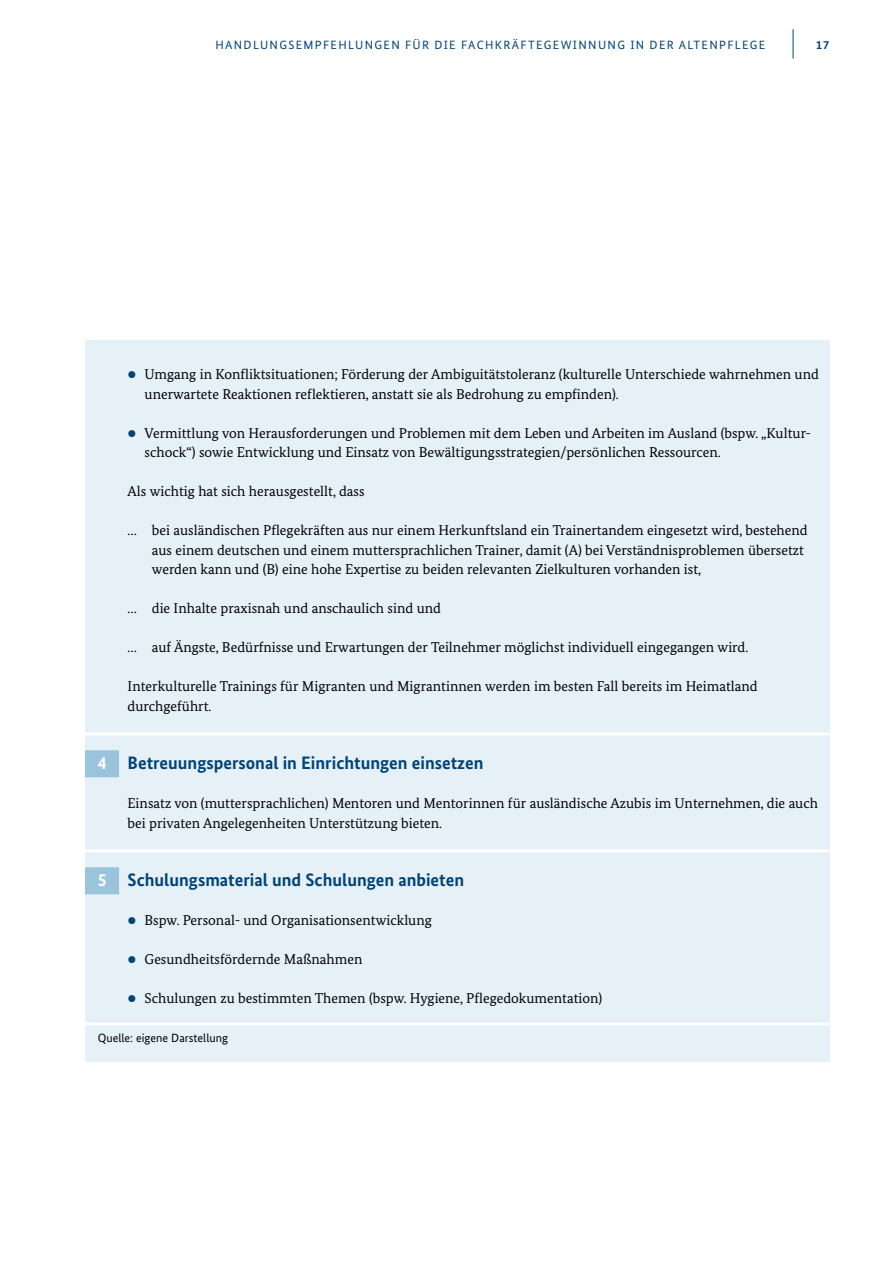
<style>
.page{position:relative;width:893px;height:1263px;background:#fff}
.page>*{position:absolute;margin:0;border:0;box-sizing:border-box;transform-origin:0 0}
.t1{font:700 18px "Bundes Sans";color:#004377}
.t2{font:14.25px/19.5px "Bundes Serif";color:#000}
.t3{font:12px "Bundes Sans";letter-spacing:.11em;color:#004377}
.t4{font:12px "Bundes Sans";color:#000}
.t5{font:700 12px "Bundes Sans";color:#004377}
.s1{color:#004377}
.s2{color:#fff}
</style>
<div class="page">
<hr style="left:793px;top:29px;width:1px;height:30px;background:#004377">
<div style="left:85px;top:340px;width:744px;height:722px;background:#e5f0f7"></div>
<hr style="left:85px;top:732px;width:744px;height:3px;background:#fff">
<div style="left:85px;top:750px;width:34px;height:27px;background:#99c4db"></div>
<hr style="left:85px;top:849px;width:744px;height:3px;background:#fff">
<div style="left:85px;top:867px;width:34px;height:27px;background:#99c4db"></div>
<hr style="left:85px;top:1022px;width:753px;height:3px;background:#fff">
<p class="t3" style="left:215px;top:37px;width:551px">HANDLUNGSEMPFEHLUNGEN FÜR DIE FACHKRÄFTEGEWINNUNG IN DER ALTENPFLEGE</p>
<p class="t5" style="left:816px;top:37px;width:15px">17</p>
<p class="t2" style="left:145px;top:365px;width:676px;text-indent:-17px"><span class="s1">•</span> Umgang in Konfliktsituationen; Förderung der Ambiguitätstoleranz (kulturelle Unterschiede wahrnehmen und unerwartete Reaktionen reflektieren, anstatt sie als Bedrohung zu empfinden).</p>
<p class="t2" style="left:145px;top:423px;width:668px;text-indent:-17px"><span class="s1">•</span> Vermittlung von Herausforderungen und Problemen mit dem Leben und Arbeiten im Ausland (bspw. „Kultur&shy;schock“) sowie Entwicklung und Einsatz von Bewältigungsstrategien/persönlichen Ressourcen.</p>
<p class="t2" style="left:128px;top:482px;width:239px">Als wichtig hat sich herausgestellt, dass</p>
<p class="t2" style="left:152px;top:521px;width:657px;text-indent:-24px">… bei ausländischen Pflegekräften aus nur einem Herkunftsland ein Trainertandem eingesetzt wird, bestehend aus einem deutschen und einem muttersprachlichen Trainer, damit (A) bei Verständnisproblemen übersetzt werden kann und (B) eine hohe Expertise zu beiden relevanten Zielkulturen vorhanden ist,</p>
<p class="t2" style="left:128px;top:599px;width:315px">… die Inhalte praxisnah und anschaulich sind und</p>
<p class="t2" style="left:128px;top:638px;width:622px">… auf Ängste, Bedürfnisse und Erwartungen der Teilnehmer möglichst individuell eingegangen wird.</p>
<p class="t2" style="left:128px;top:677px;width:632px">Interkulturelle Trainings für Migranten und Migrantinnen werden im besten Fall bereits im Heimatland durchgeführt.</p>
<p class="t1" style="left:98px;top:752px;width:387px"><span class="s2">4</span> Betreuungspersonal in Einrichtungen einsetzen</p>
<p class="t2" style="left:128px;top:794px;width:692px">Einsatz von (muttersprachlichen) Mentoren und Mentorinnen für ausländische Azubis im Unternehmen, die auch bei privaten Angelegenheiten Unterstützung bieten.</p>
<p class="t1" style="left:98px;top:869px;width:368px"><span class="s2">5</span> Schulungsmaterial und Schulungen anbieten</p>
<p class="t2" style="left:128px;top:911px;width:306px"><span class="s1">•</span> Bspw. Personal- und Organisationsentwicklung</p>
<p class="t2" style="left:128px;top:950px;width:236px"><span class="s1">•</span> Gesundheitsfördernde Maßnahmen</p>
<p class="t2" style="left:128px;top:989px;width:476px"><span class="s1">•</span> Schulungen zu bestimmten Themen (bspw. Hygiene, Pflegedokumentation)</p>
<p class="t4" style="left:98px;top:1031px;width:132px">Quelle: eigene Darstellung</p>
</div>
